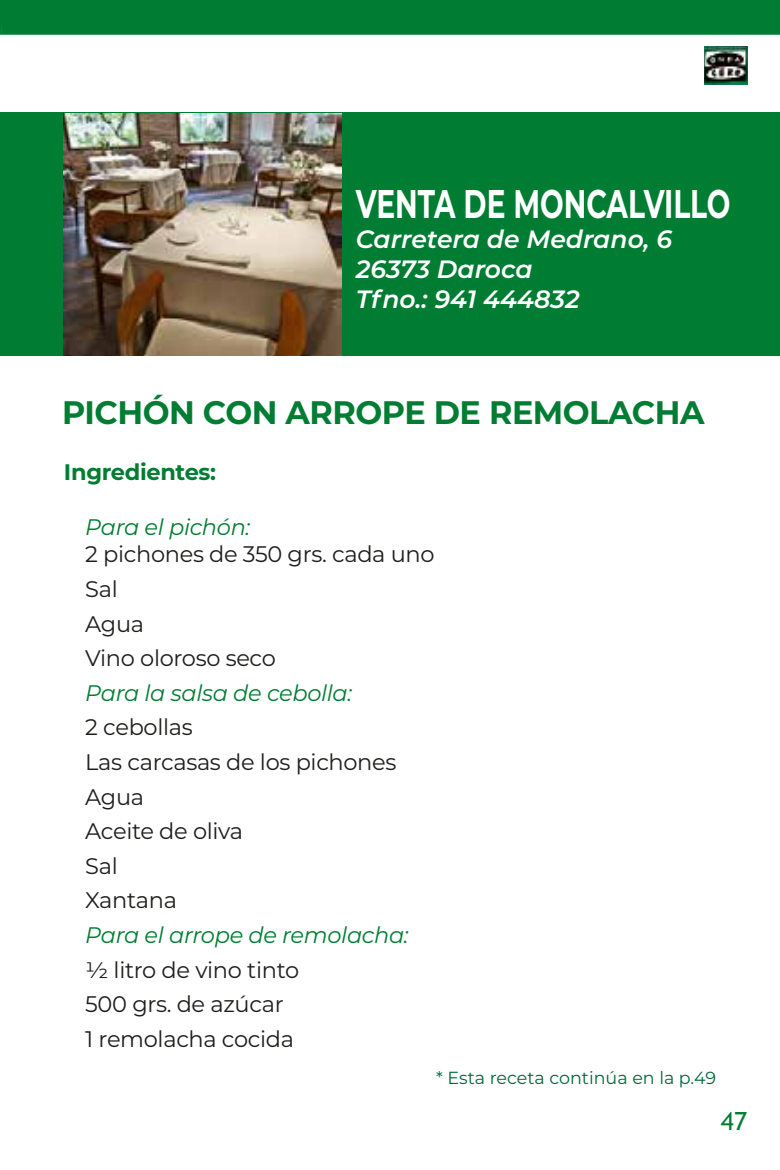
<style>
.page{position:relative;width:780px;height:1170px;background:#fff}
.page>*{position:absolute;margin:0;border:0;box-sizing:border-box;transform-origin:0 0}
.t1{font:700 40px "Montserrat";color:#fff;scale:.7 1}
.t2{font:700 32.5px "Montserrat";letter-spacing:-.015em;color:#007d32}
.t3{font:italic 600 25px/30px "Montserrat";color:#fff}
.t4{font:25px "Trebuchet MS";color:#007d32}
.t5{font:22.5px/34.5px "Montserrat";letter-spacing:-.015em;color:#1d1d1b}
.t6{font:italic 22.5px "Montserrat";letter-spacing:-.015em;color:#007d32}
.t7{font:700 22.5px "Montserrat";letter-spacing:-.015em;color:#007d32}
.t8{font:17.5px "Montserrat";color:#006938}
</style>
<div class="page">
<img style="left:704px;top:46px;width:43px;height:3px">
<img style="left:704px;top:49px;width:43px;height:35px">
<div style="left:0;top:0;width:780px;height:35px;background:#007d32"></div>
<div style="left:0;top:113px;width:780px;height:243px;background:#007d32"></div>
<img style="left:64px;top:113px;width:278px;height:243px">
<h1 class="t1" style="left:356px;top:174px;width:536px">VENTA DE MONCALVILLO</h1>
<p class="t3" style="left:356px;top:222px;width:318px">Carretera de Medrano, 6<br>26373 Daroca<br>Tfno.: 941 444832</p>
<h2 class="t2" style="left:62px;top:389px;width:644px">PICHÓN CON ARROPE DE REMOLACHA</h2>
<p class="t7" style="left:64px;top:455px;width:153px">Ingredientes:</p>
<p class="t6" style="left:85px;top:511px;width:166px">Para el pichón:</p>
<p class="t5" style="left:85px;top:536px;width:351px">2 pichones de 350 grs. cada uno<br>Sal<br>Agua<br>Vino oloroso seco</p>
<p class="t6" style="left:85px;top:677px;width:268px">Para la salsa de cebolla:</p>
<p class="t5" style="left:85px;top:709px;width:312px">2 cebollas<br>Las carcasas de los pichones<br>Agua<br>Aceite de oliva<br>Sal<br>Xantana</p>
<p class="t6" style="left:85px;top:919px;width:325px">Para el arrope de remolacha:</p>
<p class="t5" style="left:85px;top:951px;width:215px">½ litro de vino tinto<br>500 grs. de azúcar<br>1 remolacha cocida</p>
<p class="t8" style="left:436px;top:1065px;width:281px">* Esta receta continúa en la p.49</p>
<p class="t4" style="left:721px;top:1106px;width:28px">47</p>
</div>
